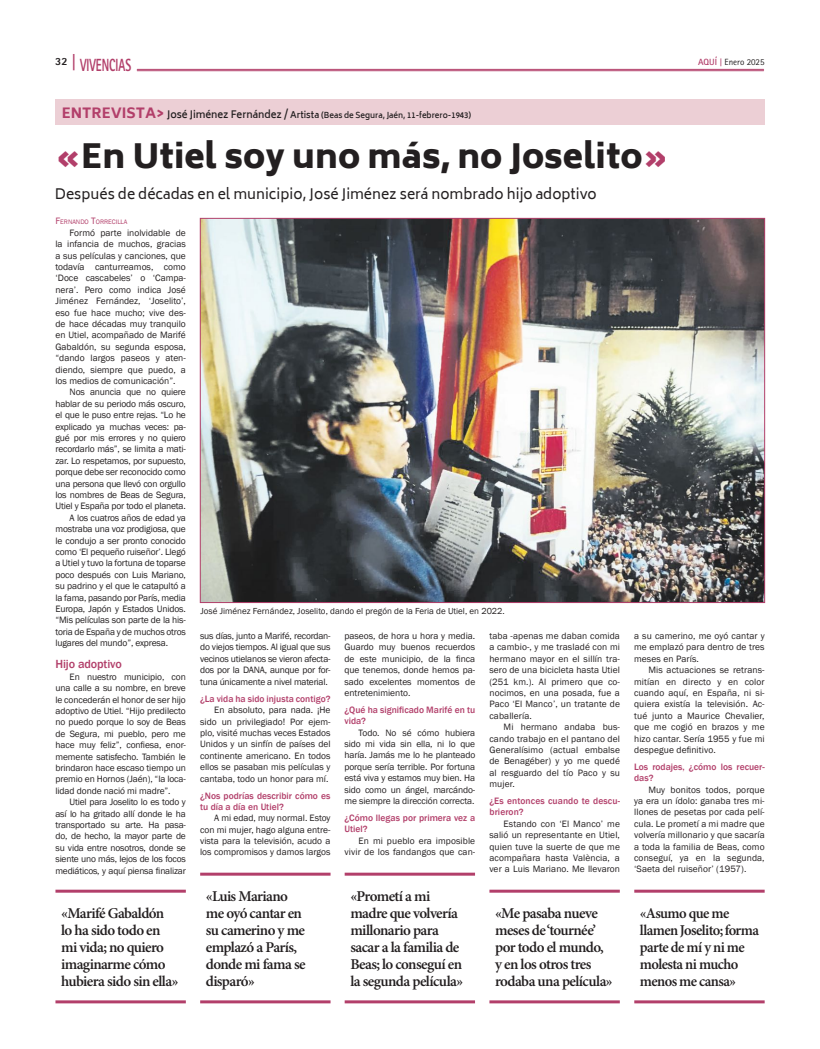
<style>
.page{position:relative;width:820px;height:1049px;background:#fff}
.page>*{position:absolute;margin:0;border:0;box-sizing:border-box;transform-origin:0 0}
.t1{font:900 33px "Biryani";color:#231f20}
.t2{font:800 17.6px "Rotis Sans Serif Std";color:#b23f6a;scale:.64 1}
.t3{font:600 15px/17px "Minion Pro";letter-spacing:-.04em;color:#231f20}
.t4{font:14px "Biryani";color:#231f20}
.t5{font:500 12.1px "Franklin Gothic";letter-spacing:-.01em;color:#b23f6a}
.t6{font:800 11px "Rotis Sans Serif Std";color:#231f20}
.t7{font:9.5px/11.4px "Franklin Gothic";letter-spacing:-.015em;color:#231f20;text-align:justify}
.t8{font:500 9.5px/11px "Franklin Gothic";color:#b23f6a}
.t9{font:9.5px/11.4px "Franklin Gothic";letter-spacing:.01em;color:#231f20;text-align:right}
.t10{font:9px "Franklin Gothic";color:#231f20}
.t11{font:9px "Rotis Sans Serif Std";color:#231f20}
.t12{font:600 8px "Biryani";color:#231f20}
.t13{font:6.7px "Franklin Gothic";color:#b23f6a}
.s1{font-size:18.2px}
.s2{font-weight:700;color:#b23f6a}
.s3{font-family:"Rotis Serif Std";font-weight:700;color:#b23f6a}
.s4{font-weight:800;font-size:14px;color:#b23f6a}
.s5{font-size:10px}
.s6{font-size:9px}
.s7{color:#b23f6a}
.s8{font-size:9.5px}
</style>
<div class="page">
<img style="left:202px;top:220px;width:560px;height:381px">
<hr style="left:137px;top:69px;width:626px;height:1px;background:#b23f6a">
<hr style="left:137px;top:71px;width:626px;height:1px;background:#b23f6a">
<hr style="left:55px;top:890px;width:131px;height:3px;background:#b23f6a">
<hr style="left:55px;top:1000px;width:131px;height:3px;background:#b23f6a">
<hr style="left:344px;top:873px;width:131px;height:3px;background:#b23f6a">
<hr style="left:344px;top:1000px;width:131px;height:3px;background:#b23f6a">
<hr style="left:489px;top:890px;width:130px;height:3px;background:#b23f6a">
<hr style="left:489px;top:1000px;width:130px;height:3px;background:#b23f6a">
<hr style="left:634px;top:890px;width:130px;height:3px;background:#b23f6a">
<hr style="left:634px;top:1000px;width:130px;height:3px;background:#b23f6a">
<hr style="left:200px;top:873px;width:130px;height:3px;background:#b23f6a">
<hr style="left:200px;top:1000px;width:130px;height:3px;background:#b23f6a">
<div style="left:55px;top:99px;width:709px;height:26px;background:#eccfd5"></div>
<h2 class="t2" style="left:72px;top:54px;width:94px"><span class="s1">|</span> VIVENCIAS</h2>
<p class="t6" style="left:55px;top:54px;width:14px">32</p>
<p class="t11" style="left:697px;top:57px;width:68px"><span class="s2">AQUÍ</span> <span class="s3">|</span> Enero 2025</p>
<p class="t12" style="left:62px;top:110px;width:411px"><span class="s4">ENTREVISTA&gt;</span> <span class="s5">José Jiménez Fernández /</span> <span class="s6">Artista</span> (Beas de Segura, Jaén, 11-febrero-1943)</p>
<h1 class="t1" style="left:56px;top:137px;width:613px"><span class="s7">«</span>En Utiel soy uno más, no Joselito<span class="s7">»</span></h1>
<h3 class="t4" style="left:55px;top:186px;width:543px">Después de décadas en el municipio, José Jiménez será nombrado hijo adoptivo</h3>
<p class="t13" style="left:55px;top:218px;width:73px"><span class="s8">F</span>ERNANDO <span class="s8">T</span>ORRECILLA</p>
<p class="t7" style="left:55px;top:227px;width:132px;text-indent:14px">Formó parte inolvidable de la infancia de muchos, gracias a sus películas y canciones, que todavía canturreamos, como ‘Doce cascabeles’ o ‘Campa&shy;nera’. Pero como indica José Jiménez Fernández, ‘Joselito’, eso fue hace mucho; vive des&shy;de hace décadas muy tranquilo en Utiel, acompañado de Marifé Gabaldón, su segunda esposa, “dando largos paseos y aten&shy;diendo, siempre que puedo, a los medios de comunicación”.</p>
<p class="t7" style="left:70px;top:387px;width:118px">Nos anuncia que no quiere</p>
<p class="t7" style="left:55px;top:398px;width:132px">hablar de su periodo más oscuro,</p>
<p class="t7" style="left:55px;top:410px;width:132px">el que le puso entre rejas. “Lo he</p>
<p class="t7" style="left:55px;top:421px;width:132px">explicado ya muchas veces: pa-</p>
<p class="t7" style="left:55px;top:432px;width:132px">gué por mis errores y no quiero</p>
<p class="t7" style="left:55px;top:444px;width:132px">recordarlo más”, se limita a mati-</p>
<p class="t7" style="left:55px;top:455px;width:132px">zar. Lo respetamos, por supuesto,</p>
<p class="t7" style="left:55px;top:467px;width:132px">porque debe ser reconocido como</p>
<p class="t7" style="left:55px;top:478px;width:132px">una persona que llevó con orgullo</p>
<p class="t7" style="left:55px;top:489px;width:132px">los nombres de Beas de Segura,</p>
<p class="t7" style="left:55px;top:501px;width:132px">Utiel y España por todo el planeta.</p>
<p class="t7" style="left:70px;top:512px;width:118px">A los cuatros años de edad ya</p>
<p class="t7" style="left:55px;top:524px;width:132px">mostraba una voz prodigiosa, que</p>
<p class="t7" style="left:55px;top:535px;width:132px">le condujo a ser pronto conocido</p>
<p class="t7" style="left:55px;top:546px;width:132px">como ‘El pequeño ruiseñor’. Llegó</p>
<p class="t7" style="left:55px;top:558px;width:132px">a Utiel y tuvo la fortuna de toparse</p>
<p class="t7" style="left:55px;top:569px;width:132px">poco después con Luis Mariano,</p>
<p class="t7" style="left:55px;top:581px;width:132px">su padrino y el que le catapultó a</p>
<p class="t7" style="left:55px;top:592px;width:132px">la fama, pasando por París, media</p>
<p class="t7" style="left:55px;top:603px;width:132px">Europa, Japón y Estados Unidos.</p>
<p class="t7" style="left:55px;top:615px;width:132px">“Mis películas son parte de la his-</p>
<p class="t7" style="left:55px;top:626px;width:132px">toria de España y de muchos otros</p>
<p class="t7" style="left:55px;top:638px;width:114px">lugares del mundo”, expresa.</p>
<p class="t5" style="left:55px;top:657px;width:68px">Hijo adoptivo</p>
<p class="t7" style="left:55px;top:671px;width:132px;text-indent:14px">En nuestro municipio, con una calle a su nombre, en breve le concederán el honor de ser hijo adoptivo de Utiel. “Hijo predilecto no puedo porque lo soy de Beas de Segura, mi pueblo, pero me hace muy feliz”, confiesa, enor&shy;memente satisfecho. También le brindaron hace escaso tiempo un premio en Hornos (Jaén), “la loca&shy;lidad donde nació mi madre”.</p>
<p class="t7" style="left:55px;top:796px;width:132px;text-indent:14px">Utiel para Joselito lo es todo y así lo ha gritado allí donde le ha transportado su arte. Ha pasa&shy;do, de hecho, la mayor parte de su vida entre nosotros, donde se siente uno más, lejos de los focos mediáticos, y aquí piensa finalizar</p>
<p class="t10" style="left:200px;top:605px;width:305px">José Jiménez Fernández, Joselito, dando el pregón de la Feria de Utiel, en 2022.</p>
<p class="t7" style="left:200px;top:630px;width:132px">sus días, junto a Marifé, recordan&shy;do viejos tiempos. Al igual que sus vecinos utielanos se vieron afecta&shy;dos por la DANA, aunque por for&shy;tuna únicamente a nivel material.</p>
<p class="t8" style="left:200px;top:693px;width:132px">¿La vida ha sido injusta contigo?</p>
<p class="t7" style="left:200px;top:704px;width:132px;text-indent:14px">En absoluto, para nada. ¡He sido un privilegiado! Por ejem&shy;plo, visité muchas veces Estados Unidos y un sinfín de países del continente americano. En todos ellos se pasaban mis películas y cantaba, todo un honor para mí.</p>
<p class="t8" style="left:200px;top:790px;width:132px">¿Nos podrías describir cómo es tu día a día en Utiel?</p>
<p class="t7" style="left:200px;top:812px;width:132px;text-indent:14px">A mi edad, muy normal. Estoy con mi mujer, hago alguna entre&shy;vista para la televisión, acudo a los compromisos y damos largos</p>
<p class="t7" style="left:344px;top:630px;width:132px">paseos, de hora u hora y media.<br>Guardo muy buenos recuerdos de este municipio, de la finca que tenemos, donde hemos pa&shy;sado excelentes momentos de entretenimiento.</p>
<p class="t8" style="left:344px;top:704px;width:132px">¿Qué ha significado Marifé en tu vida?</p>
<p class="t7" style="left:344px;top:727px;width:132px;text-indent:14px">Todo. No sé cómo hubiera sido mi vida sin ella, ni lo que haría. Jamás me lo he planteado porque sería terrible. Por fortuna está viva y estamos muy bien. Ha sido como un ángel, marcándo&shy;me siempre la dirección correcta.</p>
<p class="t8" style="left:344px;top:813px;width:132px">¿Cómo llegas por primera vez a<br>Utiel?</p>
<p class="t9" style="left:344px;top:835px;width:132px">En mi pueblo era imposible vivir de los fandangos que can-</p>
<p class="t7" style="left:489px;top:630px;width:132px">taba -apenas me daban comida a cambio-, y me trasladé con mi hermano mayor en el sillín tra&shy;sero de una bicicleta hasta Utiel (251 km.). Al primero que co&shy;nocimos, en una posada, fue a Paco ‘El Manco’, un tratante de caballería.</p>
<p class="t7" style="left:489px;top:721px;width:132px;text-indent:14px">Mi hermano andaba bus&shy;cando trabajo en el pantano del Generalísimo (actual embalse de Benagéber) y yo me quedé al resguardo del tío Paco y su mujer.</p>
<p class="t8" style="left:489px;top:796px;width:132px">¿Es entonces cuando te descu&shy;brieron?</p>
<p class="t7" style="left:489px;top:818px;width:132px;text-indent:14px">Estando con ‘El Manco’ me salió un representante en Utiel, quien tuve la suerte de que me acompañara hasta València, a ver a Luis Mariano. Me llevaron</p>
<p class="t7" style="left:634px;top:630px;width:132px">a su camerino, me oyó cantar y me emplazó para dentro de tres meses en París.</p>
<p class="t7" style="left:634px;top:664px;width:132px;text-indent:14px">Mis actuaciones se retrans&shy;mitían en directo y en color cuando aquí, en España, ni si&shy;quiera existía la televisión. Ac&shy;tué junto a Maurice Chevalier, que me cogió en brazos y me hizo cantar. Sería 1955 y fue mi despegue definitivo.</p>
<p class="t8" style="left:634px;top:761px;width:132px">Los rodajes, ¿cómo los recuer&shy;das?</p>
<p class="t7" style="left:634px;top:784px;width:132px;text-indent:14px">Muy bonitos todos, porque ya era un ídolo: ganaba tres mi&shy;llones de pesetas por cada pelí&shy;cula. Le prometí a mi madre que volvería millonario y que sacaría a toda la familia de Beas, como conseguí, ya en la segunda, ‘Saeta del ruiseñor’ (1957).</p>
<h3 class="t3" style="left:61px;top:905px;width:119px">«Marifé Gabaldón lo ha sido todo en mi vida; no quiero imaginarme cómo hubiera sido sin ella»</h3>
<h3 class="t3" style="left:206px;top:888px;width:101px">«Luis Mariano me oyó cantar en su camerino y me emplazó a París, donde mi fama se disparó»</h3>
<h3 class="t3" style="left:350px;top:888px;width:114px">«Prometí a mi madre que volvería millonario para sacar a la familia de<br>Beas; lo conseguí en la segunda película»</h3>
<h3 class="t3" style="left:495px;top:905px;width:119px">«Me pasaba nueve meses de ‘tournée’ por todo el mundo, y en los otros tres rodaba una película»</h3>
<h3 class="t3" style="left:639px;top:905px;width:120px">«Asumo que me llamen Joselito; forma parte de mí y ni me molesta ni mucho menos me cansa»</h3>
</div>
